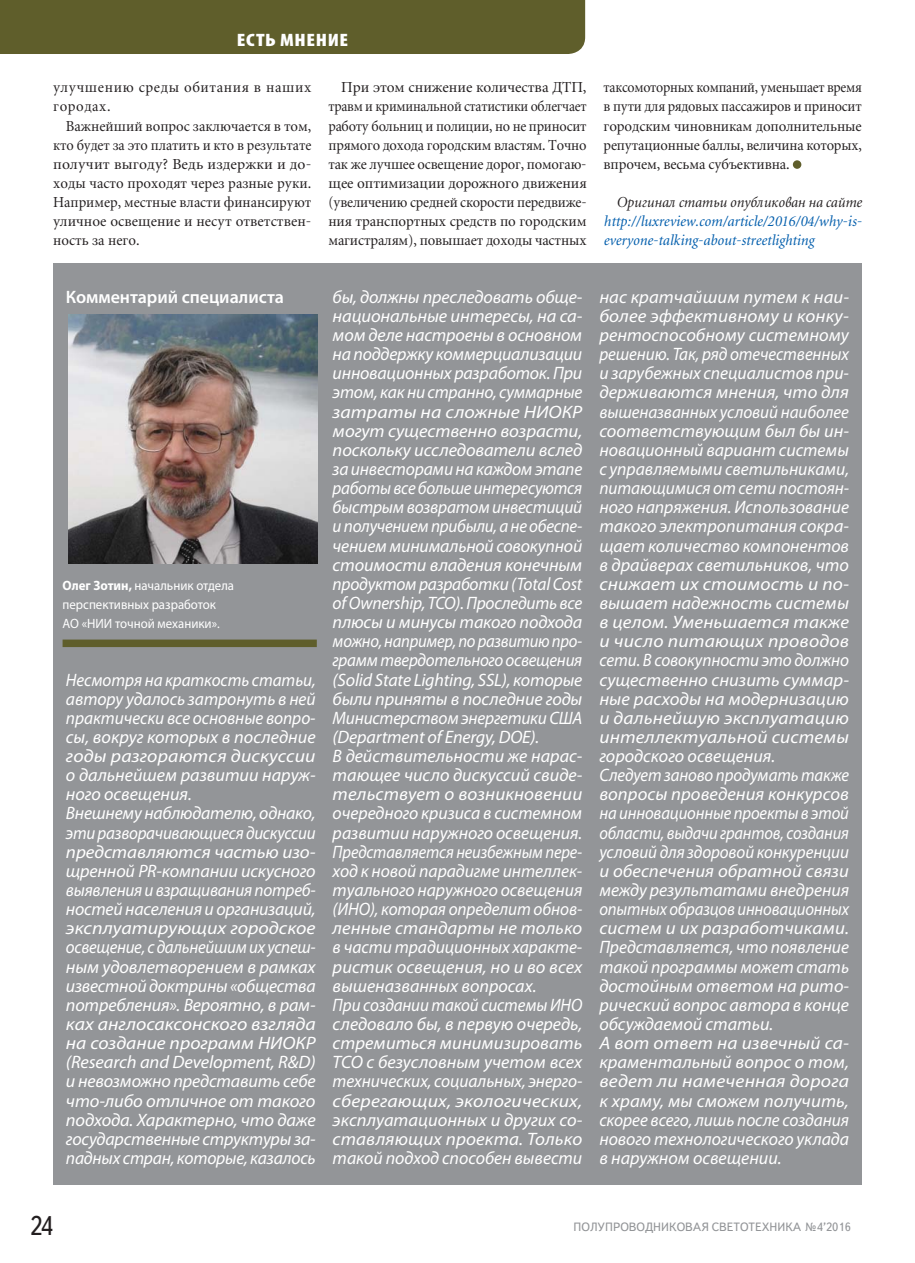
<style>
.page{position:relative;width:915px;height:1263px;background:#fff}
.page>*{position:absolute;margin:0;border:0;box-sizing:border-box;transform-origin:0 0}
.t1{font:27px "Text Book C";color:#231f20;scale:.9 1}
.t2{font:italic 18px/19.2px "Myriad Pro";letter-spacing:-.005em;color:#fff}
.t3{font:italic 18px/19.2px "Myriad Pro";letter-spacing:-.005em;color:#fff;scale:.95 1}
.t4{font:600 18px "Myriad Pro";letter-spacing:-.005em;color:#fff}
.t5{font:900 condensed 18px "Myriad Pro";letter-spacing:.03em;color:#fff;scale:1.17 1}
.t6{font:15px/19.2px "Miniature";letter-spacing:-.01em;color:#231f20;text-align:justify}
.t7{font:15px/19.2px "Miniature";letter-spacing:-.01em;color:#231f20;text-align:justify;scale:.96 1}
.t8{font:15px/19.2px "Miniature";letter-spacing:-.01em;color:#231f20;text-align:justify;scale:.9 1}
.t9{font:italic 15px/19.2px "Miniature";color:#005dac}
.t10{font:15px/19.2px "Miniature";letter-spacing:.04em;color:#231f20}
.t11{font:italic 15px "Miniature";color:#231f20;scale:.94 1}
.t12{font:13.5px/19.2px "Myriad Pro";color:#fff;scale:.95 1}
.t13{font:12px "Text Book C";color:#939598}
.s1{font-weight:700}
</style>
<div class="page">
<div style="left:0;top:0;width:585px;height:54px;background:#5f5e2b"></div>
<svg style="left:792px;top:160px;width:9px;height:9px"></svg>
<div style="left:53px;top:263px;width:808px;height:922px;background:#939598"></div>
<img style="left:68px;top:315px;width:249px;height:248px">
<div style="left:63px;top:639px;width:254px;height:8px;background:#5f5e2b"></div>
<p class="t5" style="left:237px;top:29px;width:97px">ЕСТЬ МНЕНИЕ</p>
<p class="t10" style="left:53px;top:80px;width:259px">улучшению среды обитания в наших городах.</p>
<p class="t7" style="left:53px;top:118px;width:270px;text-indent:13px">Важнейший вопрос заключается в том, кто будет за это платить и кто в результате получит выгоду? Ведь издержки и до&shy;ходы часто проходят через разные руки.<br>Например, местные власти финансируют уличное освещение и несут ответствен&shy;ность за него.</p>
<p class="t6" style="left:328px;top:80px;width:259px;text-indent:13px">При этом снижение количества ДТП, травм и криминальной статистики облегчает работу больниц и полиции, но не приносит прямого дохода городским властям. Точно так же лучшее освещение дорог, помогаю&shy;щее оптимизации дорожного движения (увеличению средней скорости передвиже&shy;ния транспортных средств по городским магистралям), повышает доходы частных</p>
<p class="t8" style="left:603px;top:80px;width:288px">таксомоторных компаний, уменьшает время в пути для рядовых пассажиров и приносит городским чиновникам дополнительные репутационные баллы, величина которых, впрочем, весьма субъективна.</p>
<p class="t11" style="left:616px;top:193px;width:262px">Оригинал статьи опубликован на сайте</p>
<p class="t9" style="left:603px;top:211px;width:259px">http://luxreview.com/article/2016/04/why-is&shy;everyone-talking-about-streetlighting</p>
<p class="t4" style="left:66px;top:286px;width:219px">Комментарий специалиста</p>
<p class="t12" style="left:63px;top:575px;width:182px"><span class="s1">Олег Зотин,</span> начальник отдела перспективных разработок<br>АО «НИИ точной механики».</p>
<p class="t3" style="left:66px;top:672px;width:264px">Несмотря на краткость статьи, автору удалось затронуть в ней практически все основные вопро&shy;сы, вокруг которых в последние годы разгораются дискуссии о дальнейшем развитии наруж&shy;ного освещения.<br>Внешнему наблюдателю, однако, эти разворачивающиеся дискуссии представляются частью изо&shy;щренной PR-компании искусного выявления и взращивания потреб&shy;ностей населения и организаций, эксплуатирующих городское освещение, с дальнейшим их успеш&shy;ным удовлетворением в рамках известной доктрины «общества потребления». Вероятно, в рам&shy;ках англосаксонского взгляда на создание программ НИОКР (Research and Development, R&amp;D) и невозможно представить себе что-либо отличное от такого подхода. Характерно, что даже государственные структуры за&shy;падных стран, которые, казалось</p>
<p class="t2" style="left:332px;top:289px;width:251px">бы, должны преследовать обще&shy;национальные интересы, на са&shy;мом деле настроены в основном на поддержку коммерциализации инновационных разработок. При этом, как ни странно, суммарные затраты на сложные НИОКР могут существенно возрасти, поскольку исследователи вслед за инвесторами на каждом этапе работы все больше интересуются быстрым возвратом инвестиций и получением прибыли, а не обеспе&shy;чением минимальной совокупной стоимости владения конечным продуктом разработки (Total Cost of Ownership, TCO). Проследить все плюсы и минусы такого подхода можно, например, по развитию про&shy;грамм твердотельного освещения (Solid State Lighting, SSL), которые были приняты в последние годы<br>Министерством энергетики США (Department of Energy, DOE).<br>В действительности же нарас&shy;тающее число дискуссий свиде&shy;тельствует о возникновении очередного кризиса в системном развитии наружного освещения.<br>Представляется неизбежным пере&shy;ход к новой парадигме интеллек&shy;туального наружного освещения (ИНО), которая определит обнов&shy;ленные стандарты не только в части традиционных характе&shy;ристик освещения, но и во всех вышеназванных вопросах.<br>При создании такой системы ИНО следовало бы, в первую очередь, стремиться минимизировать<br>ТСО с безусловным учетом всех технических, социальных, энерго&shy;сберегающих, экологических, эксплуатационных и других со&shy;ставляющих проекта. Только такой подход способен вывести</p>
<p class="t2" style="left:599px;top:289px;width:251px">нас кратчайшим путем к наи&shy;более эффективному и конку&shy;рентоспособному системному решению. Так, ряд отечественных и зарубежных специалистов при&shy;держиваются мнения, что для вышеназванных условий наиболее соответствующим был бы ин&shy;новационный вариант системы с управляемыми светильниками, питающимися от сети постоян&shy;ного напряжения. Использование такого электропитания сокра&shy;щает количество компонентов в драйверах светильников, что снижает их стоимость и по&shy;вышает надежность системы в целом. Уменьшается также и число питающих проводов сети. В совокупности это должно существенно снизить суммар&shy;ные расходы на модернизацию и дальнейшую эксплуатацию интеллектуальной системы городского освещения.<br>Следует заново продумать также вопросы проведения конкурсов на инновационные проекты в этой области, выдачи грантов, создания условий для здоровой конкуренции и обеспечения обратной связи между результатами внедрения опытных образцов инновационных систем и их разработчиками.<br>Представляется, что появление такой программы может стать достойным ответом на рито&shy;рический вопрос автора в конце обсуждаемой статьи.<br>А вот ответ на извечный са&shy;краментальный вопрос о том, ведет ли намеченная дорога к храму, мы сможем получить, скорее всего, лишь после создания нового технологического уклада в наружном освещении.</p>
<h1 class="t1" style="left:30px;top:1211px;width:27px">24</h1>
<p class="t13" style="left:573px;top:1220px;width:279px">ПОЛУПРОВОДНИКОВАЯ СВЕТОТЕХНИКА №4’2016</p>
</div>
